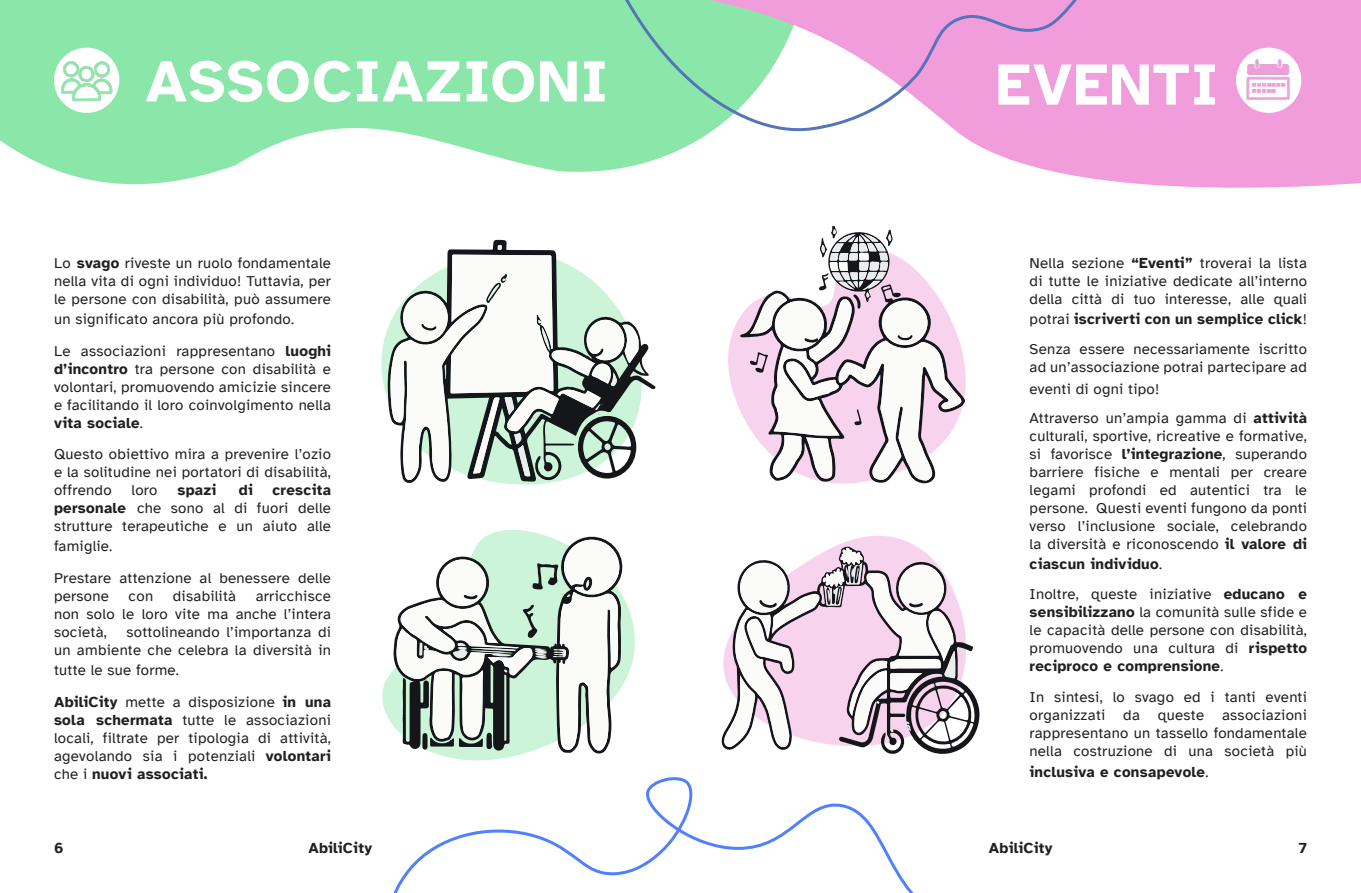
<style>
.page{position:relative;width:1361px;height:893px;background:#fff}
.page>*{position:absolute;margin:0;border:0;box-sizing:border-box;transform-origin:0 0}
.t1{font:700 60px "Atkinson Hyperlegible";letter-spacing:.02em;color:#fff}
.t2{font:15px/18px "Atkinson Hyperlegible";letter-spacing:.02em;color:#231f20;text-align:justify}
.t3{font:700 15px "Atkinson Hyperlegible";letter-spacing:.02em;color:#231f20}
.s1{font-weight:700}
.s2{font-weight:400}
</style>
<div class="page">
<svg style="left:382px;top:530px;width:253px;height:231px"></svg>
<svg style="left:0;top:0;width:420px;height:185px;fill:#8be7a9"></svg>
<svg style="left:381px;top:331px;width:156px;height:154px"></svg>
<svg style="left:728px;top:318px;width:238px;height:92px"></svg>
<svg style="left:836px;top:536px;width:80px;height:10px"></svg>
<svg style="left:420px;top:0;width:941px;height:188px"></svg>
<svg style="left:387px;top:240px;width:269px;height:244px"></svg>
<svg style="left:721px;top:546px;width:259px;height:208px"></svg>
<svg style="left:724px;top:548px;width:231px;height:200px"></svg>
<img style="left:1236px;top:48px;width:65px;height:65px;border-radius:33px">
<img style="left:54px;top:48px;width:65px;height:65px;border-radius:33px">
<svg style="left:589px;top:0;width:575px;height:139px"></svg>
<svg style="left:393px;top:534px;width:230px;height:221px"></svg>
<svg style="left:740px;top:226px;width:225px;height:258px"></svg>
<svg style="left:390px;top:245px;width:249px;height:236px"></svg>
<svg style="left:393px;top:777px;width:521px;height:116px"></svg>
<p class="t1" style="left:146px;top:46px;width:464px">ASSOCIAZIONI</p>
<p class="t2" style="left:54px;top:254px;width:278px">Lo <span class="s1">svago</span> riveste un ruolo fondamentale nella vita di ogni individuo! Tuttavia, per le persone con disabilità, può assumere</p>
<p class="t2" style="left:54px;top:310px;width:242px">un significato ancora più profondo.</p>
<p class="t2" style="left:54px;top:342px;width:278px">Le associazioni rappresentano <span class="s1">luoghi d’incontro</span> tra persone con disabilità e volontari, promuovendo amicizie sincere e facilitando il loro coinvolgimento nella <span class="s1">vita sociale</span>.</p>
<p class="t2" style="left:54px;top:445px;width:278px">Questo obiettivo mira a prevenire l’ozio e la solitudine nei portatori di disabilità, offrendo</p>
<p class="t2" style="left:54px;top:481px;width:278px;text-indent:218px"><span class="s1">crescita personale</span> che sono al di fuori delle strutture terapeutiche e un aiuto alle</p>
<p class="t2" style="left:54px;top:537px;width:60px">famiglie.</p>
<p class="t2" style="left:54px;top:569px;width:278px">Prestare attenzione al benessere delle persone</p>
<p class="t2" style="left:131px;top:481px;width:28px">loro</p>
<p class="t3" style="left:177px;top:481px;width:40px">spazi</p>
<p class="t3" style="left:239px;top:481px;width:15px">di</p>
<p class="t2" style="left:54px;top:587px;width:278px;text-indent:202px">arricchisce non solo le loro vite ma anche l’intera società,</p>
<p class="t2" style="left:129px;top:587px;width:26px">con</p>
<p class="t2" style="left:173px;top:587px;width:65px">disabilità</p>
<p class="t2" style="left:54px;top:623px;width:278px;text-align:right">sottolineando l’importanza di<br>un ambiente che celebra la diversità in</p>
<p class="t2" style="left:54px;top:661px;width:126px">tutte le sue forme.</p>
<p class="t2" style="left:54px;top:693px;width:278px"><span class="s1">AbiliCity</span> mette a disposizione <span class="s1">in una sola schermata</span> tutte le associazioni locali, filtrate per tipologia di attività, agevolando sia i potenziali <span class="s1">volontari </span>che i <span class="s1">nuovi associati.</span></p>
<p class="t1" style="left:996px;top:49px;width:224px">EVENTI</p>
<p class="t2" style="left:1029px;top:254px;width:279px">Nella sezione <span class="s1">“Eventi”</span> troverai la lista di tutte le iniziative dedicate all’interno della città di tuo interesse, alle quali</p>
<p class="t3" style="left:1029px;top:310px;width:279px"><span class="s2">potrai</span> iscriverti con un semplice click<span class="s2">!</span></p>
<p class="t2" style="left:1029px;top:340px;width:279px">Senza essere necessariamente iscritto ad un’associazione potrai partecipare ad</p>
<p class="t2" style="left:1029px;top:380px;width:131px">eventi di ogni tipo!</p>
<p class="t2" style="left:1029px;top:409px;width:279px">Attraverso un’ampia gamma di <span class="s1">attività </span>culturali, sportive, ricreative e formative, si favorisce <span class="s1">l’integrazione</span>, superando barriere fisiche e mentali per creare legami profondi ed autentici tra le persone. Questi eventi fungono da ponti verso l’inclusione sociale, celebrando la diversità e riconoscendo <span class="s1">il valore di</span></p>
<p class="t3" style="left:1029px;top:555px;width:134px">ciascun individuo<span class="s2">.</span></p>
<p class="t2" style="left:1029px;top:585px;width:279px">Inoltre, queste iniziative <span class="s1">educano e sensibilizzano</span> la comunità sulle sfide e le capacità delle persone con disabilità, promuovendo una cultura di <span class="s1">rispetto reciproco e comprensione</span>.</p>
<p class="t2" style="left:1029px;top:688px;width:279px">In sintesi, lo svago ed i tanti eventi organizzati da queste associazioni rappresentano un tassello fondamentale nella costruzione di una società più</p>
<p class="t3" style="left:1029px;top:763px;width:180px">inclusiva e consapevole<span class="s2">.</span></p>
<p class="t3" style="left:54px;top:839px;width:11px">6</p>
<p class="t3" style="left:308px;top:839px;width:65px">AbiliCity</p>
<p class="t3" style="left:989px;top:839px;width:65px">AbiliCity</p>
<p class="t3" style="left:1298px;top:839px;width:10px">7</p>
</div>
